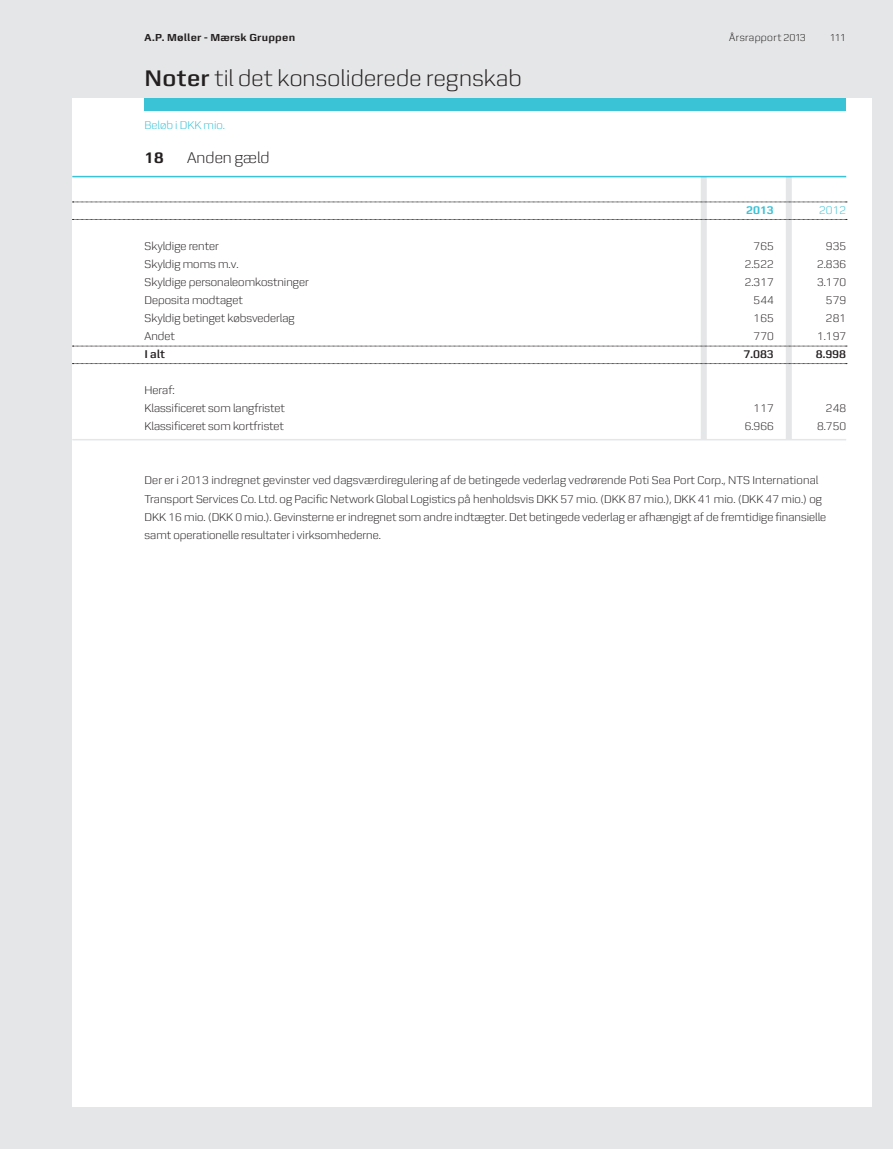
<style>
.page{position:relative;width:893px;height:1149px;background:#fff}
.page>*{position:absolute;margin:0;border:0;box-sizing:border-box;transform-origin:0 0}
.t1{font:300 24px "Zetta Sans";letter-spacing:.005em;color:#231f20}
.t2{font:300 16.5px "Zetta Sans";color:#231f20}
.t3{font:700 16.5px "Zetta Sans";color:#231f20}
.T__2_år{font:300 12px/18px "Zetta Sans";color:#231f20}
.T__tal{font:300 12px "Zetta Sans";color:#231f20}
.valutaangivelse_8_12{font:300 12px "Zetta Sans";color:#3ac2d7}
.T__tal-2{font:600 12px "Zetta Sans";color:#231f20}
.T__2_år_årstal_H{font:700 12px "Zetta Sans";color:#3ac2d7}
.T__2_år_årstal_H-2{font:300 12px "Zetta Sans";color:#3ac2d7}
.T__2_år_fed_2_strege{font:600 12px "Zetta Sans";color:#231f20}
.t4{font:700 10.8px "Zetta Sans";letter-spacing:.02em;color:#231f20}
.t5{font:300 10.8px "Zetta Sans";letter-spacing:.03em;color:#231f20}
.s1{font-weight:600}
</style>
<div class="page">
<div style="left:0;top:0;width:893px;height:1148px;background:#e4e6e7"></div>
<div style="left:72px;top:98px;width:800px;height:1008px;background:#fff"></div>
<div style="left:145px;top:98px;width:701px;height:13px;background:#3ac2d7"></div>
<div style="left:786px;top:177px;width:6px;height:262px;background:#e4e6e7"></div>
<div style="left:701px;top:177px;width:6px;height:262px;background:#e4e6e7"></div>
<svg style="left:72px;top:202px;width:775px;height:1px"></svg>
<svg style="left:72px;top:219px;width:775px;height:1px"></svg>
<svg style="left:72px;top:346px;width:775px;height:1px"></svg>
<svg style="left:72px;top:363px;width:775px;height:1px"></svg>
<hr style="left:72px;top:176px;width:774px;height:1px;background:#3ac2d7">
<hr style="left:72px;top:439px;width:774px;height:1px;background:#e4e6e7">
<p class="t4" style="left:145px;top:31px;width:152px">A.P. Møller - Mærsk Gruppen</p>
<p class="t5" style="left:729px;top:32px;width:78px">Årsrapport 2013</p>
<p class="t5" style="left:830px;top:32px;width:18px">111</p>
<p class="t1" style="left:145px;top:65px;width:379px"><span class="s1">Noter</span> til det konsoliderede regnskab</p>
<p class="valutaangivelse_8_12" style="left:145px;top:119px;width:82px">Beløb i DKK mio.</p>
<p class="t3" style="left:145px;top:148px;width:21px">18</p>
<p class="t2" style="left:187px;top:149px;width:84px">Anden gæld</p>
<p class="T__2_år_årstal_H" style="left:746px;top:203px;width:29px">2013</p>
<p class="T__2_år_årstal_H-2" style="left:819px;top:204px;width:29px">2012</p>
<p class="T__2_år" style="left:145px;top:237px;width:76px">Skyldige renter</p>
<p class="T__2_år" style="left:145px;top:255px;width:96px">Skyldig moms m.v.</p>
<p class="T__2_år" style="left:145px;top:273px;width:166px">Skyldige personaleomkostninger</p>
<p class="T__2_år" style="left:145px;top:291px;width:100px">Deposita modtaget</p>
<p class="T__2_år" style="left:145px;top:309px;width:152px">Skyldig betinget købsvederlag</p>
<p class="T__2_år" style="left:145px;top:327px;width:32px">Andet</p>
<p class="T__2_år_fed_2_strege" style="left:145px;top:347px;width:22px">I alt</p>
<p class="T__2_år" style="left:145px;top:381px;width:32px">Heraf:</p>
<p class="T__2_år" style="left:145px;top:399px;width:142px">Klassificeret som langfristet</p>
<p class="T__2_år" style="left:145px;top:417px;width:141px">Klassificeret som kortfristet</p>
<p class="T__tal" style="left:754px;top:240px;width:22px">765</p>
<p class="T__tal" style="left:745px;top:258px;width:31px">2.522</p>
<p class="T__tal" style="left:745px;top:276px;width:31px">2.317</p>
<p class="T__tal" style="left:754px;top:294px;width:22px">544</p>
<p class="T__tal" style="left:754px;top:312px;width:22px">165</p>
<p class="T__tal" style="left:754px;top:330px;width:22px">770</p>
<p class="T__tal-2" style="left:743px;top:347px;width:32px">7.083</p>
<p class="T__tal" style="left:826px;top:240px;width:22px">935</p>
<p class="T__tal" style="left:817px;top:258px;width:31px">2.836</p>
<p class="T__tal" style="left:817px;top:276px;width:31px">3.170</p>
<p class="T__tal" style="left:826px;top:294px;width:22px">579</p>
<p class="T__tal" style="left:826px;top:312px;width:22px">281</p>
<p class="T__tal" style="left:817px;top:330px;width:31px">1.197</p>
<p class="T__tal-2" style="left:816px;top:347px;width:32px">8.998</p>
<p class="T__tal" style="left:826px;top:402px;width:22px">248</p>
<p class="T__tal" style="left:817px;top:420px;width:31px">8.750</p>
<p class="T__tal" style="left:754px;top:402px;width:22px">117</p>
<p class="T__tal" style="left:745px;top:420px;width:31px">6.966</p>
<p class="T__2_år" style="left:145px;top:471px;width:683px">Der er i 2013 indregnet gevinster ved dagsværdiregulering af de betingede vederlag vedrørende Poti Sea Port Corp., NTS International Transport Services Co. Ltd. og Pacific Network Global Logistics på henholdsvis DKK 57 mio. (DKK 87 mio.), DKK 41 mio. (DKK 47 mio.) og DKK 16 mio. (DKK 0 mio.). Gevinsterne er indregnet som andre indtægter. Det betingede vederlag er afhængigt af de fremtidige finansielle samt operationelle resultater i virksomhederne.</p>
</div>
